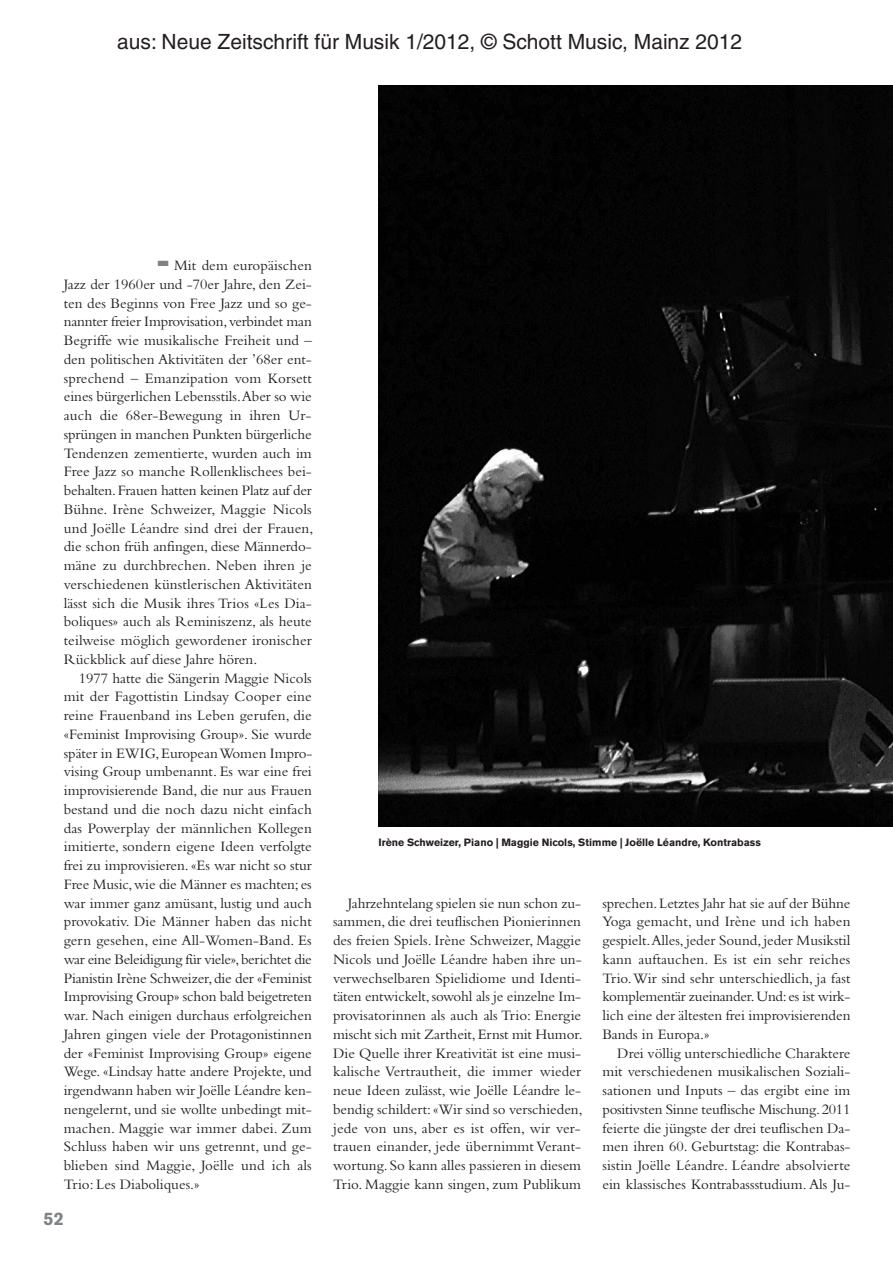
<style>
.page{position:relative;width:893px;height:1263px;background:#fff}
.page>*{position:absolute;margin:0;border:0;box-sizing:border-box;transform-origin:0 0}
.t1{font:21px "Helvetica";color:#231f20}
.t2{font:700 18px "Akzidenz Grotesk BE";color:#808285}
.t3{font:15px/18.8px "Bembo";color:#231f20;text-align:justify}
.t4{font:700 10.5px "Akzidenz Grotesk BE";color:#231f20}
</style>
<div class="page">
<img style="left:378px;top:85px;width:515px;height:741px">
<h1 class="t1" style="left:117px;top:34px;width:626px">aus: Neue Zeitschrift für Musik 1/2012, © Schott Music, Mainz 2012</h1>
<p class="t3" style="left:64px;top:257px;width:251px;text-indent:94px"><sup>■</sup> Mit dem europäischen Jazz der 1960er und -70er Jahre, den Zei&shy;ten des Beginns von Free Jazz und so ge&shy;nannter freier Improvisation,verbindet man Begriffe wie musikalische Freiheit und – den politischen Aktivitäten der ’68er ent&shy;sprechend – Emanzipation vom Korsett eines bürgerlichen Lebensstils.Aber so wie auch die 68er-Bewegung in ihren Ur&shy;sprüngen in manchen Punkten bürgerliche Tendenzen zementierte, wurden auch im Free Jazz so manche Rollenklischees bei&shy;behalten.Frauen hatten keinen Platz auf der Bühne. Irène Schweizer, Maggie Nicols und Joëlle Léandre sind drei der Frauen, die schon früh anfingen, diese Männerdo&shy;mäne zu durchbrechen. Neben ihren je verschiedenen künstlerischen Aktivitäten lässt sich die Musik ihres Trios «Les Dia&shy;boliques» auch als Reminiszenz, als heute teilweise möglich gewordener ironischer Rückblick auf diese Jahre hören.</p>
<p class="t3" style="left:64px;top:670px;width:250px;text-indent:15px">1977 hatte die Sängerin Maggie Nicols mit der Fagottistin Lindsay Cooper eine reine Frauenband ins Leben gerufen, die «Feminist Improvising Group». Sie wurde später in EWIG,EuropeanWomen Impro&shy;vising Group umbenannt. Es war eine frei improvisierende Band, die nur aus Frauen bestand und die noch dazu nicht einfach das Powerplay der männlichen Kollegen imitierte, sondern eigene Ideen verfolgte frei zu improvisieren. «Es war nicht so stur Free Music,wie die Männer es machten; es war immer ganz amüsant, lustig und auch provokativ. Die Männer haben das nicht gern gesehen, eine All-Women-Band. Es war eine Beleidigung für viele»,berichtet die Pianistin Irène Schweizer,die der «Feminist Improvising Group» schon bald beigetreten war. Nach einigen durchaus erfolgreichen Jahren gingen viele der Protagonistinnen der «Feminist Improvising Group» eigene Wege. «Lindsay hatte andere Projekte, und irgendwann haben wir Joëlle Léandre ken&shy;nengelernt, und sie wollte unbedingt mit&shy;machen. Maggie war immer dabei. Zum Schluss haben wir uns getrennt, und ge&shy;blieben sind Maggie, Joëlle und ich als Trio: Les Diaboliques.»</p>
<p class="t2" style="left:44px;top:1211px;width:22px">52</p>
<p class="t4" style="left:378px;top:839px;width:384px">Irène Schweizer, Piano | Maggie Nicols, Stimme | Joëlle Léandre, Kontrabass</p>
<p class="t3" style="left:333px;top:895px;width:251px;text-align:left;text-indent:15px">Jahrzehntelang spielen sie nun schon zu&shy;sammen, die drei teuflischen Pionierinnen des freien Spiels. Irène Schweizer, Maggie Nicols und Joëlle Léandre haben ihre un&shy;verwechselbaren Spielidiome und Identi&shy;täten entwickelt,sowohl als je einzelne Im&shy;provisatorinnen als auch als Trio: Energie mischt sich mit Zartheit,Ernst mit Humor.<br>Die Quelle ihrer Kreativität ist eine musi&shy;kalische Vertrautheit, die immer wieder neue Ideen zulässt, wie Joëlle Léandre le&shy;bendig schildert:«Wir sind so verschieden, jede von uns, aber es ist offen, wir ver&shy;trauen einander, jede übernimmt Verant&shy;wortung. So kann alles passieren in diesem Trio. Maggie kann singen, zum Publikum</p>
<p class="t3" style="left:602px;top:895px;width:250px">sprechen.Letztes Jahr hat sie auf der Bühne Yoga gemacht, und Irène und ich haben gespielt.Alles, jeder Sound, jeder Musikstil kann auftauchen. Es ist ein sehr reiches Trio.Wir sind sehr unterschiedlich, ja fast komplementär zueinander.Und:es ist wirk&shy;lich eine der ältesten frei improvisierenden Bands in Europa.»</p>
<p class="t3" style="left:602px;top:1045px;width:250px;text-indent:15px">Drei völlig unterschiedliche Charaktere mit verschiedenen musikalischen Soziali&shy;sationen und Inputs – das ergibt eine im positivsten Sinne teuflische Mischung.2011 feierte die jüngste der drei teuflischen Da&shy;men ihren 60. Geburtstag: die Kontrabas&shy;sistin Joëlle Léandre. Léandre absolvierte ein klassisches Kontrabassstudium. Als Ju-</p>
</div>
